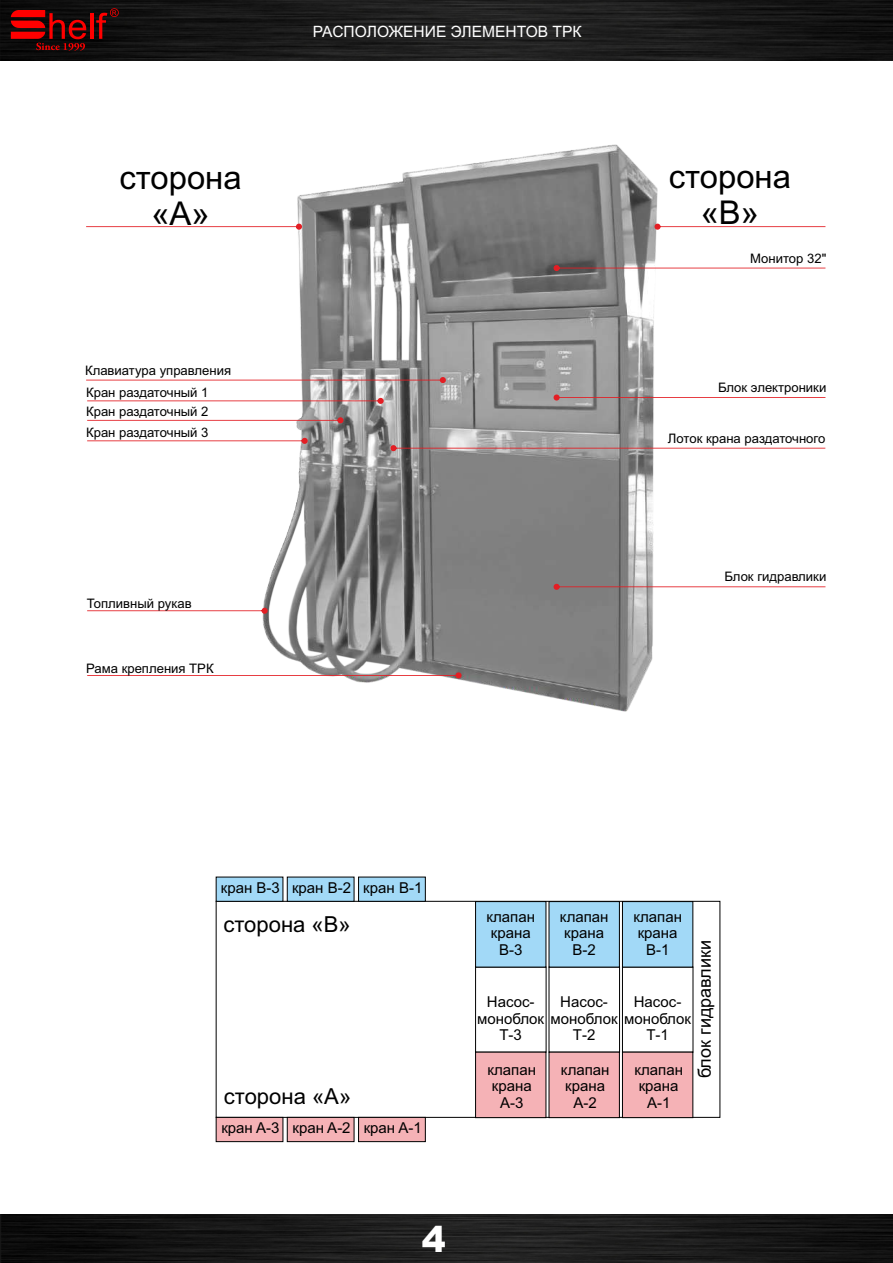
<style>
.page{position:relative;width:893px;height:1263px;background:#fff}
.page>*{position:absolute;margin:0;border:0;box-sizing:border-box;transform-origin:0 0}
.t1{font:900 36px "Arial";color:#fff}
.t2{font:32.85px/36.6px "Arial";color:#000;text-align:center}
.t3{font:22.05px "Arial";color:#000}
.t4{font:18px "Arial";color:#000}
.t5{font:15.6px "Arial";color:#fff}
.t6{font:15px/16.8px "Arial";color:#000;text-align:center}
.t7{font:13.05px "Arial";color:#000}
</style>
<div class="page">
<img style="left:262px;top:144px;width:395px;height:567px">
<img style="left:0;top:0;width:893px;height:60px">
<img style="left:0;top:1214px;width:893px;height:49px">
<svg style="left:11px;top:10px;width:75px;height:41px;background:#660707"></svg>
<hr style="left:90px;top:13px;width:3px;height:26px;background:#f00">
<svg style="left:96px;top:8px;width:23px;height:31px"></svg>
<svg style="left:86px;top:224px;width:216px;height:6px"></svg>
<svg style="left:654px;top:224px;width:171px;height:6px"></svg>
<svg style="left:554px;top:394px;width:271px;height:6px"></svg>
<svg style="left:390px;top:445px;width:435px;height:6px"></svg>
<svg style="left:87px;top:672px;width:375px;height:6px"></svg>
<svg style="left:87px;top:608px;width:181px;height:6px"></svg>
<div style="left:622px;top:967px;width:71px;height:85px;border:1px solid #000"></div>
<div style="left:622px;top:1052px;width:71px;height:66px;background:#f5b2b6;border:1px solid #000"></div>
<div style="left:622px;top:901px;width:71px;height:66px;background:#a2d9f7;border:1px solid #000"></div>
<div style="left:216px;top:877px;width:67px;height:25px;background:#a2d9f7;border:1px solid #000"></div>
<svg style="left:87px;top:398px;width:297px;height:6px"></svg>
<svg style="left:86px;top:377px;width:360px;height:6px"></svg>
<div style="left:216px;top:1117px;width:67px;height:25px;background:#f5b2b6;border:1px solid #000"></div>
<svg style="left:554px;top:265px;width:271px;height:6px"></svg>
<svg style="left:554px;top:584px;width:271px;height:6px"></svg>
<svg style="left:87px;top:417px;width:256px;height:6px"></svg>
<div style="left:549px;top:967px;width:71px;height:85px;border:1px solid #000"></div>
<div style="left:549px;top:1052px;width:71px;height:66px;background:#f5b2b6;border:1px solid #000"></div>
<div style="left:549px;top:901px;width:71px;height:66px;background:#a2d9f7;border:1px solid #000"></div>
<div style="left:287px;top:877px;width:67px;height:25px;background:#a2d9f7;border:1px solid #000"></div>
<div style="left:287px;top:1117px;width:67px;height:25px;background:#f5b2b6;border:1px solid #000"></div>
<svg style="left:87px;top:438px;width:221px;height:6px"></svg>
<div style="left:475px;top:967px;width:71px;height:85px;border:1px solid #000"></div>
<div style="left:475px;top:1052px;width:71px;height:66px;background:#f5b2b6;border:1px solid #000"></div>
<div style="left:475px;top:901px;width:71px;height:66px;background:#a2d9f7;border:1px solid #000"></div>
<div style="left:358px;top:877px;width:68px;height:25px;background:#a2d9f7;border:1px solid #000"></div>
<div style="left:358px;top:1117px;width:68px;height:25px;background:#f5b2b6;border:1px solid #000"></div>
<p class="t5" style="left:313px;top:26px;width:270px">РАСПОЛОЖЕНИЕ ЭЛЕМЕНТОВ ТРК</p>
<h2 class="t2" style="left:119px;top:162px;width:124px">сторона «A»</h2>
<h2 class="t2" style="left:669px;top:161px;width:124px">сторона «B»</h2>
<p class="t7" style="left:85px;top:365px;width:148px">Клавиатура управления</p>
<p class="t7" style="left:86px;top:387px;width:124px">Кран раздаточный 1</p>
<p class="t7" style="left:86px;top:407px;width:124px">Кран раздаточный 2</p>
<p class="t7" style="left:86px;top:427px;width:124px">Кран раздаточный 3</p>
<p class="t7" style="left:87px;top:598px;width:106px">Топливный рукав</p>
<p class="t7" style="left:86px;top:663px;width:129px">Рама крепления ТРК</p>
<p class="t7" style="left:750px;top:253px;width:78px">Монитор 32"</p>
<p class="t7" style="left:718px;top:383px;width:110px">Блок электроники</p>
<p class="t7" style="left:668px;top:434px;width:159px">Лоток крана раздаточного</p>
<p class="t7" style="left:724px;top:572px;width:103px">Блок гидравлики</p>
<p class="t6" style="left:221px;top:881px;width:61px">кран В-3</p>
<p class="t6" style="left:292px;top:881px;width:61px">кран В-2</p>
<p class="t6" style="left:363px;top:881px;width:61px">кран В-1</p>
<h3 class="t3" style="left:223px;top:916px;width:129px">сторона «В»</h3>
<h3 class="t3" style="left:224px;top:1087px;width:129px">сторона «А»</h3>
<p class="t6" style="left:486px;top:909px;width:50px">клапан крана<br>B-3</p>
<p class="t6" style="left:560px;top:909px;width:50px">клапан крана<br>B-2</p>
<p class="t6" style="left:633px;top:909px;width:50px">клапан крана<br>B-1</p>
<p class="t4" style="left:698px;top:1078px;width:139px;rotate:-90deg">блок гидравлики</p>
<p class="t6" style="left:634px;top:994px;width:49px">Насос-</p>
<p class="t6" style="left:477px;top:1011px;width:215px">моноблок моноблок моноблок</p>
<p class="t6" style="left:646px;top:1028px;width:24px">Т-1</p>
<p class="t6" style="left:487px;top:994px;width:49px">Насос-</p>
<p class="t6" style="left:499px;top:1028px;width:24px">Т-3</p>
<p class="t6" style="left:560px;top:994px;width:49px">Насос-</p>
<p class="t6" style="left:573px;top:1028px;width:24px">Т-2</p>
<p class="t6" style="left:487px;top:1062px;width:50px">клапан крана<br>A-3</p>
<p class="t6" style="left:561px;top:1062px;width:50px">клапан крана<br>A-2</p>
<p class="t6" style="left:634px;top:1062px;width:50px">клапан крана<br>A-1</p>
<p class="t6" style="left:221px;top:1121px;width:60px">кран A-3</p>
<p class="t6" style="left:292px;top:1121px;width:60px">кран A-2</p>
<p class="t6" style="left:364px;top:1121px;width:60px">кран A-1</p>
<h1 class="t1" style="left:422px;top:1226px;width:26px">4</h1>
</div>
